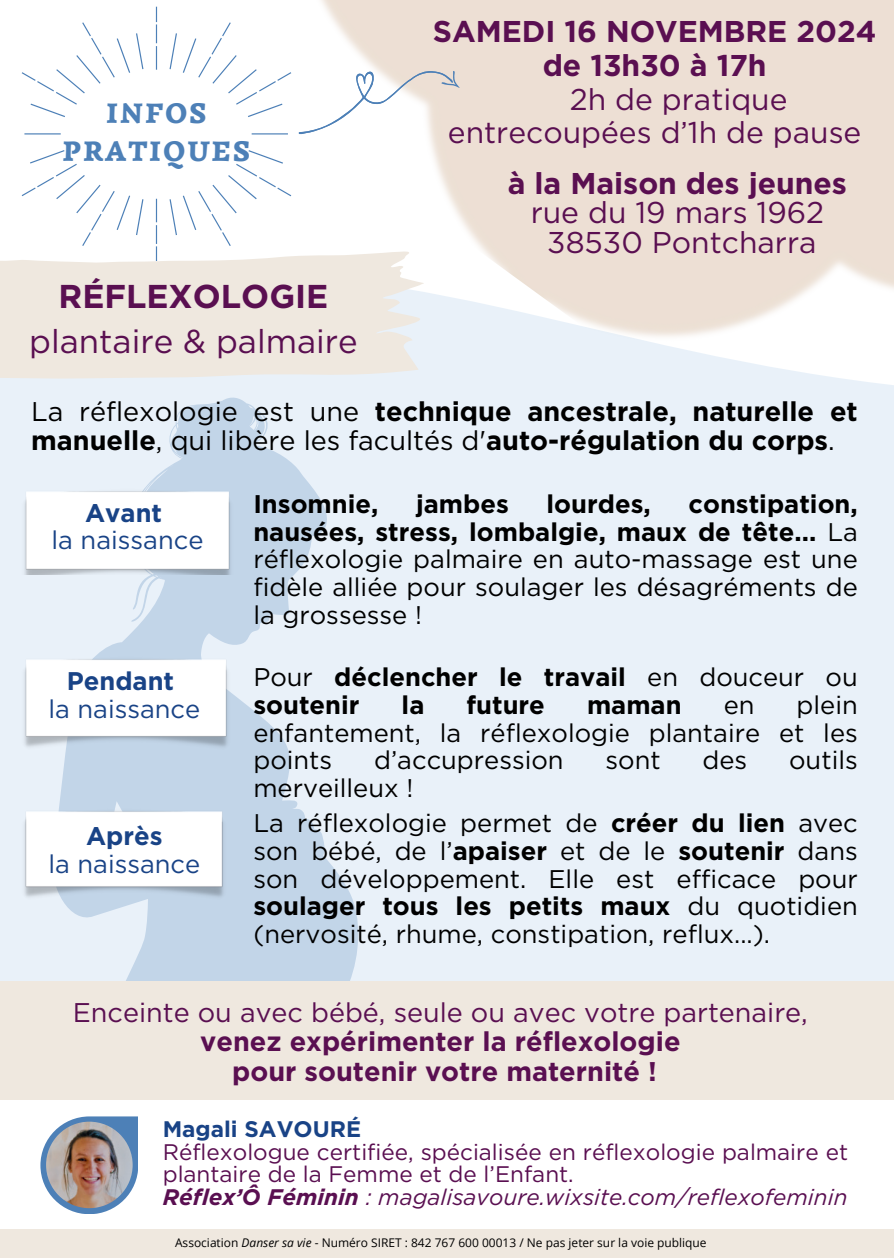
<style>
.page{position:relative;width:894px;height:1258px;background:#fff}
.page>*{position:absolute;margin:0;border:0;box-sizing:border-box;transform-origin:0 0}
.t1{font:33px "Gotham";color:#5a0f51}
.t2{font:700 33px "Gotham";color:#5a0f51}
.t3{font:30px/29.4px "Gotham";color:#5a0f51;text-align:center}
.t4{font:700 30px/33.6px "Gotham";color:#5a0f51;text-align:center}
.t5{font:900 28.5px/38.4px "Simonetta";letter-spacing:.07em;color:#4d80b7;text-align:center}
.t6{font:700 27px/29.4px "Gotham";color:#000}
.t7{font:700 27px/29.4px "Gotham";color:#5a0f51;text-align:center}
.t8{font:27px "Gotham";color:#5a0f51}
.t9{font:25.5px/27.6px "Gotham";color:#000;text-align:justify}
.t10{font:700 25.5px/27.6px "Gotham";color:#000}
.t11{font:25.5px "Gotham";color:#194386}
.t12{font:700 25.5px "Gotham";color:#194386}
.t13{font:22.5px/22.5px "Gotham";color:#5a0f51}
.t14{font:700 22.5px "Gotham";color:#194386}
.t15{font:12px "Open Sans";color:#000}
.s1{font-weight:400}
.s2{font-weight:700}
.s3{font-weight:700;font-style:italic}
.s4{font-style:italic}
</style>
<div class="page">
<div style="left:0;top:195px;width:893px;height:786px;background:#e9f1f9"></div>
<svg style="left:52px;top:513px;width:307px;height:468px;fill:#c2d5e8"></svg>
<div style="left:0;top:981px;width:893px;height:119px;background:#efe8df"></div>
<img style="left:30px;top:0;width:863px;height:513px">
<svg style="left:298px;top:70px;width:161px;height:65px"></svg>
<svg style="left:22px;top:7px;width:269px;height:244px"></svg>
<svg style="left:0;top:251px;width:423px;height:128px;fill:#efe8df"></svg>
<img style="left:21px;top:489px;width:212px;height:85px">
<img style="left:21px;top:656px;width:210px;height:94px">
<img style="left:21px;top:808px;width:205px;height:92px">
<svg style="left:40px;top:1116px;width:98px;height:98px"></svg>
<img style="left:46px;top:1121px;width:87px;height:87px">
<div style="left:0;top:1229px;width:893px;height:29px;background:#efe8df"></div>
<p class="t5" style="left:63px;top:94px;width:189px">INFOS<br>PRATIQUES</p>
<p class="t2" style="left:58px;top:274px;width:271px">RÉFLEXOLOGIE</p>
<p class="t1" style="left:29px;top:320px;width:330px">plantaire &amp; palmaire</p>
<p class="t4" style="left:433px;top:14px;width:445px">SAMEDI 16 NOVEMBRE 2024 de 13h30 à 17h</p>
<p class="t3" style="left:448px;top:81px;width:415px;line-height:33.6px;text-align:left;text-indent:122px">2h de pratique entrecoupées d’1h de pause</p>
<p class="t4" style="left:507px;top:166px;width:340px">à la Maison des jeunes</p>
<p class="t3" style="left:530px;top:197px;width:295px">rue du 19 mars 1962<br>38530 Pontcharra</p>
<p class="t6" style="left:31px;top:396px;width:827px"><span class="s1">La réflexologie est une</span> technique ancestrale, naturelle et manuelle<span class="s1">, qui libère les facultés d'</span>auto-régulation du corps<span class="s1">.</span></p>
<p class="t10" style="left:253px;top:490px;width:126px">Insomnie,</p>
<p class="t10" style="left:416px;top:490px;width:94px">jambes</p>
<p class="t10" style="left:546px;top:490px;width:106px">lourdes,</p>
<p class="t9" style="left:253px;top:490px;width:605px;text-indent:435px"><span class="s2">constipation, nausées, stress, lombalgie, maux de tête...</span> La réflexologie palmaire en auto-massage est une fidèle alliée pour soulager les désagréments de la grossesse !</p>
<p class="t10" style="left:253px;top:663px;width:605px"><span class="s1">Pour</span> déclencher le travail <span class="s1">en douceur ou </span>soutenir</p>
<p class="t12" style="left:85px;top:496px;width:79px">Avant</p>
<p class="t11" style="left:51px;top:524px;width:153px">la naissance</p>
<p class="t12" style="left:67px;top:664px;width:109px">Pendant</p>
<p class="t11" style="left:48px;top:693px;width:153px">la naissance</p>
<p class="t10" style="left:401px;top:691px;width:24px">la</p>
<p class="t10" style="left:466px;top:691px;width:80px">future</p>
<p class="t10" style="left:587px;top:691px;width:96px">maman</p>
<p class="t9" style="left:723px;top:691px;width:32px">en</p>
<p class="t9" style="left:253px;top:691px;width:605px;text-indent:543px">plein enfantement, la réflexologie plantaire et les points</p>
<p class="t9" style="left:374px;top:746px;width:191px">d’accupression</p>
<p class="t9" style="left:605px;top:746px;width:57px">sont</p>
<p class="t9" style="left:702px;top:746px;width:46px">des</p>
<p class="t9" style="left:789px;top:746px;width:70px">outils</p>
<p class="t9" style="left:253px;top:770px;width:605px;line-height:35.4px">merveilleux !<br>La réflexologie permet de <span class="s2">créer du lien</span> avec</p>
<p class="t9" style="left:253px;top:836px;width:605px">son bébé, de l’<span class="s2">apaiser</span> et de le <span class="s2">soutenir</span> dans son développement. Elle est efficace pour <span class="s2">soulager tous les petits maux</span> du quotidien (nervosité, rhume, constipation, reflux...).</p>
<p class="t12" style="left:86px;top:819px;width:78px">Après</p>
<p class="t11" style="left:48px;top:847px;width:153px">la naissance</p>
<p class="t8" style="left:73px;top:995px;width:736px">Enceinte ou avec bébé, seule ou avec votre partenaire,</p>
<p class="t7" style="left:200px;top:1027px;width:481px">venez expérimenter la réflexologie pour soutenir votre maternité !</p>
<p class="t14" style="left:163px;top:1114px;width:200px">Magali SAVOURÉ</p>
<p class="t13" style="left:163px;top:1140px;width:686px">Réflexologue certifiée, spécialisée en réflexologie palmaire et plantaire de la Femme et de l’Enfant.<br><span class="s3">Réflex’Ô Féminin</span> <span class="s4">: magalisavoure.wixsite.com/reflexofeminin</span></p>
<p class="t15" style="left:175px;top:1234px;width:533px">Association <span class="s4">Danser sa vie</span> - Numéro SIRET : 842 767 600 00013 / Ne pas jeter sur la voie publique</p>
</div>
